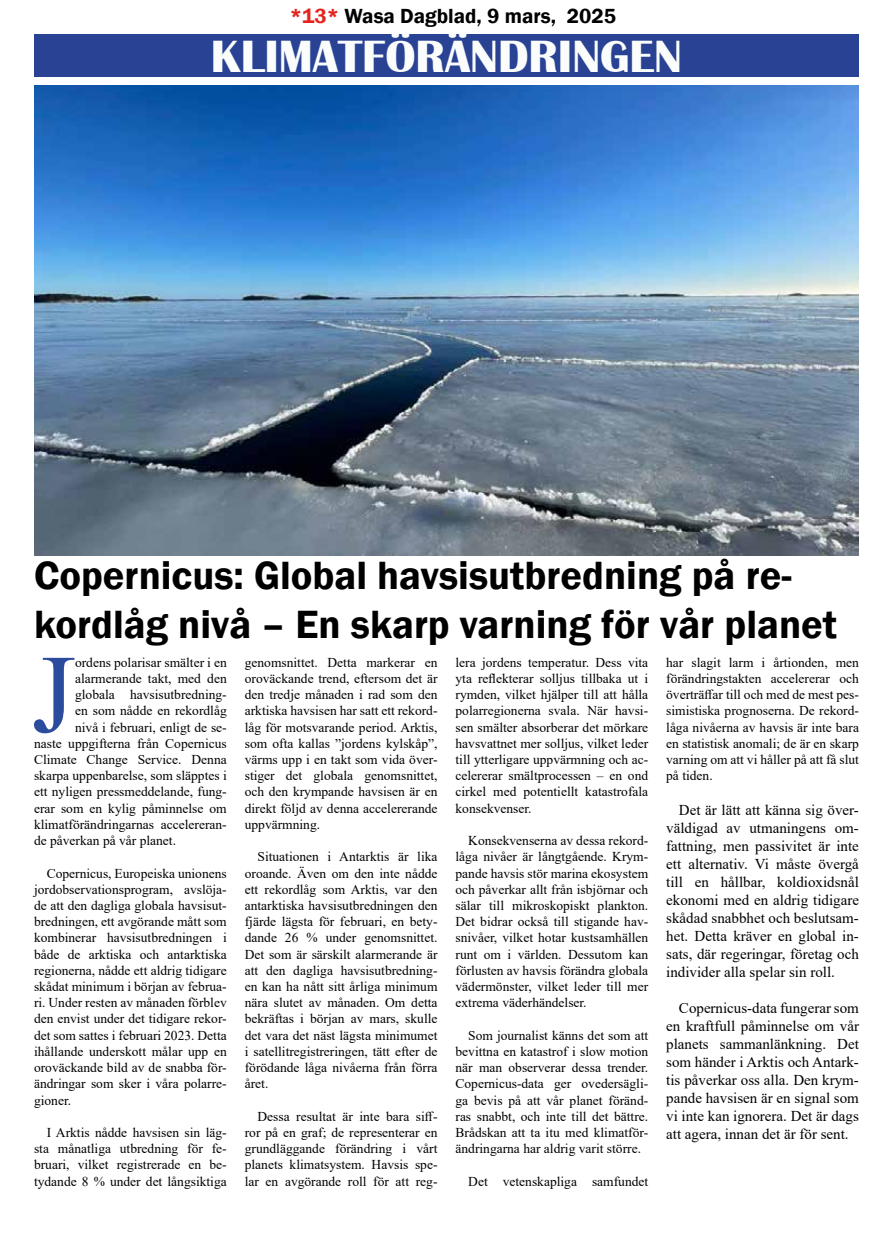
<style>
.page{position:relative;width:893px;height:1234px;background:#fff}
.page>*{position:absolute;margin:0;border:0;box-sizing:border-box;transform-origin:0 0}
.t1{font:111.3px "Times New Roman";color:#2b4c9c}
.t2{font:700 46.5px "Britannic";color:#fbfdfc}
.t3{font:600 40.5px/48.6px "Franklin Gothic";color:#000}
.t4{font:600 21px "Franklin Gothic";color:#000}
.t5{font:15px/18px "Times New Roman";color:#000;text-align:justify}
.t6{font:13.5px/16.2px "Times New Roman";color:#000;text-align:justify}
.s1{color:#e5231d}
</style>
<div class="page">
<div style="left:34px;top:34px;width:825px;height:43px;background:#294294"></div>
<img style="left:34px;top:86px;width:825px;height:469px">
<h3 class="t4" style="left:290px;top:3px;width:328px"><span class="s1">*13*</span> Wasa Dagblad, 9 mars, 2025</h3>
<h2 class="t2" style="left:211px;top:30px;width:473px">KLIMATFÖRÄNDRINGEN</h2>
<h3 class="t3" style="left:34px;top:552px;width:805px">Copernicus: Global havsisutbredning på re&shy;kordlåg nivå – En skarp varning för vår planet</h3>
<h1 class="t1" style="left:32px;top:615px;width:45px">J</h1>
<p class="t6" style="left:75px;top:653px;width:153px">ordens polarisar smälter i en</p>
<p class="t6" style="left:666px;top:653px;width:194px">har slagit larm i årtionden, men förändringstakten accelererar och överträffar till och med de mest pes&shy;simistiska prognoserna. De rekord&shy;låga nivåerna av havsis är inte bara en statistisk anomali; de är en skarp varning om att vi håller på att få slut på tiden.</p>
<p class="t5" style="left:666px;top:799px;width:194px;text-indent:13px">Det är lätt att känna sig över&shy;väldigad av utmaningens om&shy;fattning, men passivitet är inte ett alternativ. Vi måste övergå till en hållbar, koldioxidsnål ekonomi med en aldrig tidigare skådad snabbhet och beslutsam&shy;het. Detta kräver en global in&shy;sats, där regeringar, företag och individer alla spelar sin roll.</p>
<p class="t5" style="left:666px;top:997px;width:194px;text-indent:13px">Copernicus-data fungerar som en kraftfull påminnelse om vår planets sammanlänkning. Det som händer i Arktis och Antark&shy;tis påverkar oss alla. Den krym&shy;pande havsisen är en signal som vi inte kan ignorera. Det är dags att agera, innan det är för sent.</p>
<p class="t6" style="left:455px;top:653px;width:194px">lera jordens temperatur. Dess vita yta reflekterar solljus tillbaka ut i rymden, vilket hjälper till att hålla polarregionerna svala. När havsi&shy;sen smälter absorberar det mörkare havsvattnet mer solljus, vilket leder till ytterligare uppvärmning och ac&shy;celererar smältprocessen – en ond cirkel med potentiellt katastrofala konsekvenser.</p>
<p class="t6" style="left:455px;top:831px;width:194px;text-indent:13px">Konsekvenserna av dessa rekord&shy;låga nivåer är långtgående. Krym&shy;pande havsis stör marina ekosystem och påverkar allt från isbjörnar och sälar till mikroskopiskt plankton.<br>Det bidrar också till stigande hav&shy;snivåer, vilket hotar kustsamhällen runt om i världen. Dessutom kan förlusten av havsis förändra globala vädermönster, vilket leder till mer extrema väderhändelser.</p>
<p class="t6" style="left:455px;top:1026px;width:194px;text-indent:13px">Som journalist känns det som att bevittna en katastrof i slow motion när man observerar dessa trender.<br>Copernicus-data ger ovedersägli&shy;ga bevis på att vår planet föränd&shy;ras snabbt, och inte till det bättre.<br>Brådskan att ta itu med klimatför&shy;ändringarna har aldrig varit större.</p>
<p class="t6" style="left:468px;top:1172px;width:181px">Det vetenskapliga samfundet</p>
<p class="t6" style="left:245px;top:653px;width:194px">genomsnittet. Detta markerar en oroväckande trend, eftersom det är den tredje månaden i rad som den arktiska havsisen har satt ett rekord&shy;låg för motsvarande period. Arktis, som ofta kallas ”jordens kylskåp”, värms upp i en takt som vida över&shy;stiger det globala genomsnittet, och den krympande havsisen är en direkt följd av denna accelererande uppvärmning.</p>
<p class="t6" style="left:245px;top:848px;width:194px;text-indent:13px">Situationen i Antarktis är lika oroande. Även om den inte nådde ett rekordlåg som Arktis, var den antarktiska havsisutbredningen den fjärde lägsta för februari, en bety&shy;dande 26 % under genomsnittet.<br>Det som är särskilt alarmerande är att den dagliga havsisutbredning&shy;en kan ha nått sitt årliga minimum nära slutet av månaden. Om detta bekräftas i början av mars, skulle det vara det näst lägsta minimumet i satellitregistreringen, tätt efter de förödande låga nivåerna från förra året.</p>
<p class="t6" style="left:245px;top:1107px;width:194px;text-indent:13px">Dessa resultat är inte bara siff&shy;ror på en graf; de representerar en grundläggande förändring i vårt planets klimatsystem. Havsis spe&shy;lar en avgörande roll för att reg-</p>
<p class="t6" style="left:75px;top:669px;width:153px">alarmerande takt, med den</p>
<p class="t6" style="left:75px;top:686px;width:153px">globala havsisutbredning-</p>
<p class="t6" style="left:75px;top:702px;width:153px">en som nådde en rekordlåg</p>
<p class="t6" style="left:75px;top:718px;width:153px">nivå i februari, enligt de se-</p>
<p class="t6" style="left:34px;top:734px;width:194px">naste uppgifterna från Copernicus</p>
<p class="t6" style="left:34px;top:750px;width:194px">Climate Change Service. Denna</p>
<p class="t6" style="left:34px;top:767px;width:194px">skarpa uppenbarelse, som släpptes i</p>
<p class="t6" style="left:34px;top:783px;width:194px">ett nyligen pressmeddelande, fung-</p>
<p class="t6" style="left:34px;top:799px;width:194px">erar som en kylig påminnelse om</p>
<p class="t6" style="left:34px;top:815px;width:194px">klimatförändringarnas accelereran-</p>
<p class="t6" style="left:34px;top:831px;width:144px">de påverkan på vår planet.</p>
<p class="t6" style="left:34px;top:864px;width:194px;text-indent:13px">Copernicus, Europeiska unionens jordobservationsprogram, avslöja&shy;de att den dagliga globala havsisut&shy;bredningen, ett avgörande mått som kombinerar havsisutbredningen i både de arktiska och antarktiska regionerna, nådde ett aldrig tidigare skådat minimum i början av februa&shy;ri. Under resten av månaden förblev den envist under det tidigare rekor&shy;det som sattes i februari 2023. Detta ihållande underskott målar upp en oroväckande bild av de snabba för&shy;ändringar som sker i våra polarre&shy;gioner.</p>
<p class="t6" style="left:34px;top:1123px;width:194px;text-indent:13px">I Arktis nådde havsisen sin läg&shy;sta månatliga utbredning för fe&shy;bruari, vilket registrerade en be&shy;tydande 8 % under det långsiktiga</p>
</div>
